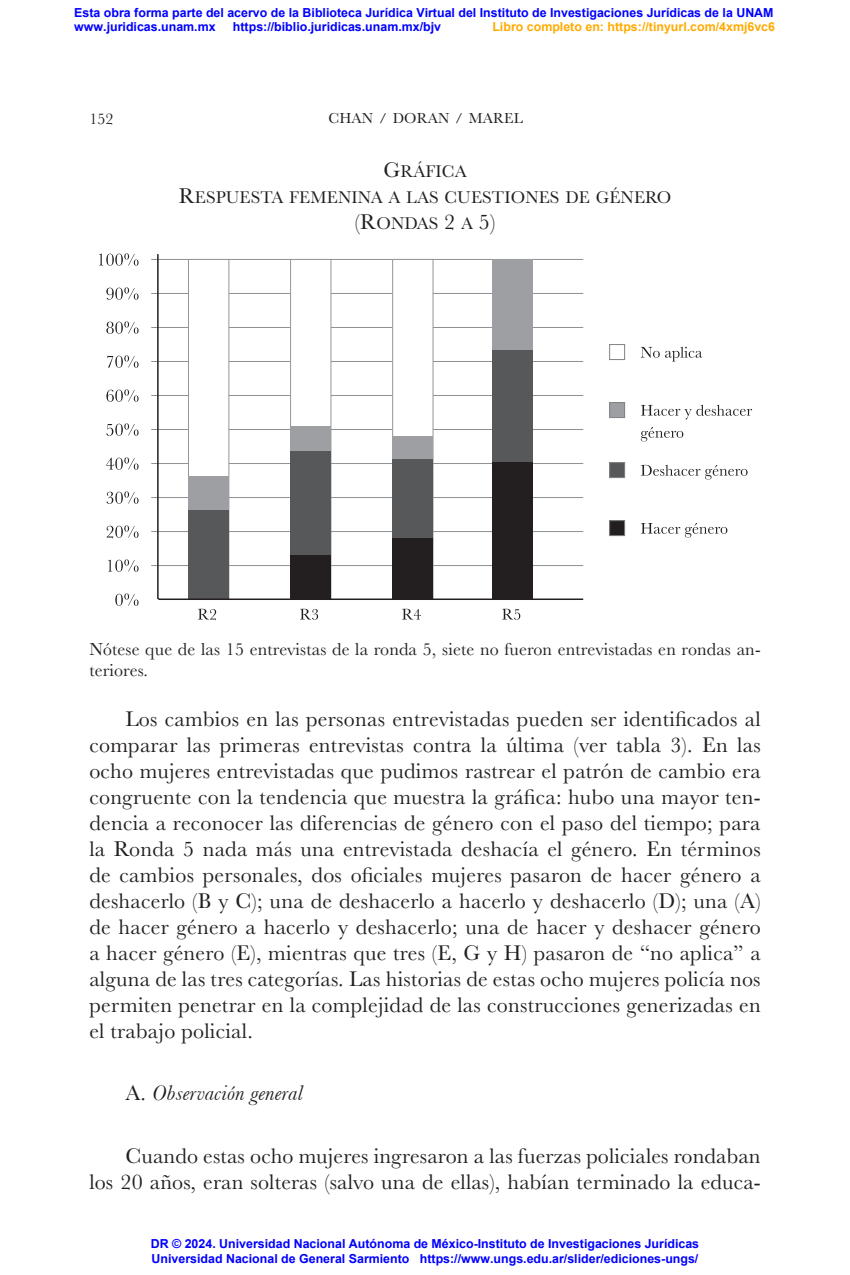
<style>
.page{position:relative;width:850px;height:1275px;background:#fff}
.page>*{position:absolute;margin:0;border:0;box-sizing:border-box;transform-origin:0 0}
.t1{font:22px/26px "Baskerville";letter-spacing:.01em;color:#231f20;text-align:justify}
.t2{font:italic 22px "Baskerville";letter-spacing:.005em;color:#231f20}
.t3{font:18px/21px "Baskerville";letter-spacing:.005em;color:#231f20}
.t4{font:17.6px/26px "Baskerville SC800";letter-spacing:.01em;color:#231f20;text-align:center}
.t5{font:16px "Baskerville";color:#231f20}
.t6{font:15px "Baskerville";letter-spacing:.01em;color:#231f20}
.t7{font:700 12.4px/14.8px "Arial";color:#00f}
.t8{font:700 12.4px "Arial";color:#ffab00}
.s1{font-size:22px}
.s2{font-style:normal}
</style>
<div class="page">
<svg style="left:99px;top:253px;width:39px;height:13px"></svg>
<svg style="left:106px;top:287px;width:32px;height:13px"></svg>
<svg style="left:106px;top:321px;width:32px;height:13px"></svg>
<svg style="left:107px;top:355px;width:31px;height:13px"></svg>
<svg style="left:106px;top:389px;width:32px;height:13px"></svg>
<svg style="left:106px;top:423px;width:32px;height:13px"></svg>
<svg style="left:106px;top:457px;width:32px;height:13px"></svg>
<svg style="left:107px;top:491px;width:31px;height:13px"></svg>
<svg style="left:107px;top:525px;width:31px;height:13px"></svg>
<svg style="left:108px;top:559px;width:30px;height:13px"></svg>
<svg style="left:115px;top:593px;width:23px;height:13px"></svg>
<hr style="left:151px;top:259px;width:432px;height:1px;background:#8e9093">
<hr style="left:151px;top:293px;width:432px;height:1px;background:#8e9093">
<hr style="left:151px;top:327px;width:432px;height:1px;background:#8e9093">
<hr style="left:151px;top:361px;width:432px;height:1px;background:#8e9093">
<hr style="left:151px;top:395px;width:432px;height:1px;background:#8e9093">
<hr style="left:151px;top:429px;width:432px;height:1px;background:#8e9093">
<hr style="left:151px;top:463px;width:432px;height:1px;background:#8e9093">
<hr style="left:151px;top:497px;width:432px;height:1px;background:#8e9093">
<hr style="left:151px;top:531px;width:432px;height:1px;background:#8e9093">
<hr style="left:151px;top:565px;width:432px;height:1px;background:#8e9093">
<div style="left:188px;top:259px;width:41px;height:340px;background:#fff"></div>
<div style="left:188px;top:259px;width:41px;height:341px;border:1px solid #939598"></div>
<div style="left:188px;top:476px;width:41px;height:123px;background:#9e9fa3"></div>
<div style="left:188px;top:511px;width:41px;height:88px;background:#57585a"></div>
<div style="left:290px;top:259px;width:41px;height:340px;background:#fff"></div>
<div style="left:290px;top:259px;width:41px;height:341px;border:1px solid #939598"></div>
<div style="left:290px;top:426px;width:41px;height:173px;background:#9e9fa3"></div>
<div style="left:290px;top:451px;width:41px;height:148px;background:#57585a"></div>
<div style="left:392px;top:259px;width:41px;height:340px;background:#fff"></div>
<div style="left:392px;top:259px;width:41px;height:341px;border:1px solid #939598"></div>
<div style="left:392px;top:436px;width:41px;height:163px;background:#9e9fa3"></div>
<div style="left:392px;top:459px;width:41px;height:140px;background:#57585a"></div>
<div style="left:290px;top:555px;width:41px;height:44px;background:#231f20"></div>
<div style="left:392px;top:538px;width:41px;height:61px;background:#231f20"></div>
<div style="left:492px;top:259px;width:41px;height:340px;background:#9e9fa3"></div>
<div style="left:492px;top:350px;width:41px;height:249px;background:#57585a"></div>
<div style="left:492px;top:462px;width:41px;height:137px;background:#231f20"></div>
<svg style="left:640px;top:347px;width:19px;height:11px"></svg>
<svg style="left:665px;top:347px;width:37px;height:14px"></svg>
<svg style="left:641px;top:405px;width:111px;height:14px"></svg>
<svg style="left:640px;top:427px;width:43px;height:14px"></svg>
<svg style="left:640px;top:465px;width:107px;height:14px"></svg>
<svg style="left:641px;top:523px;width:86px;height:14px"></svg>
<div style="left:609px;top:344px;width:16px;height:16px;border:1px solid #818386"></div>
<div style="left:609px;top:402px;width:15px;height:15px;background:#9e9fa3"></div>
<div style="left:609px;top:402px;width:16px;height:16px;border:1px solid #818386"></div>
<div style="left:609px;top:462px;width:15px;height:15px;background:#57585a"></div>
<div style="left:609px;top:462px;width:16px;height:16px;border:1px solid #818386"></div>
<div style="left:609px;top:520px;width:15px;height:15px;background:#231f20"></div>
<div style="left:609px;top:520px;width:16px;height:16px;border:1px solid #818386"></div>
<svg style="left:157px;top:254px;width:2px;height:346px"></svg>
<svg style="left:198px;top:609px;width:18px;height:11px"></svg>
<svg style="left:300px;top:609px;width:18px;height:11px"></svg>
<svg style="left:402px;top:609px;width:19px;height:10px"></svg>
<svg style="left:502px;top:609px;width:18px;height:11px"></svg>
<hr style="left:159px;top:598px;width:424px;height:2px;background:#231f20">
<p class="t7" style="left:74px;top:5px;width:700px">Esta obra forma parte del acervo de la Biblioteca Jurídica Virtual del Instituto de Investigaciones Jurídicas de la UNAM www.juridicas.unam.mx</p>
<p class="t7" style="left:233px;top:20px;width:210px">https://biblio.juridicas.unam.mx/bjv</p>
<p class="t8" style="left:492px;top:18px;width:284px">Libro completo en: https://tinyurl.com/4xmj6vc6</p>
<p class="t5" style="left:89px;top:108px;width:25px">152</p>
<p class="t6" style="left:328px;top:108px;width:196px">CHAN / DORAN / MAREL</p>
<p class="t4" style="left:179px;top:159px;width:494px"><span class="s1">G</span>RÁFICA<br><span class="s1">R</span>ESPUESTA FEMENINA A LAS CUESTIONES DE GÉNERO <span class="s1">(R</span>ONDAS <span class="s1">2</span> A <span class="s1">5)</span></p>
<p class="t3" style="left:89px;top:639px;width:672px">Nótese que de las 15 entrevistas de la ronda 5, siete no fueron entrevistadas en rondas an&shy;teriores.</p>
<p class="t1" style="left:89px;top:706px;width:672px;text-indent:36px">Los cambios en las personas entrevistadas pueden ser identificados al comparar las primeras entrevistas contra la última (ver tabla 3). En las ocho mujeres entrevistadas que pudimos rastrear el patrón de cambio era congruente con la tendencia que muestra la gráfica: hubo una mayor ten&shy;dencia a reconocer las diferencias de género con el paso del tiempo; para la Ronda 5 nada más una entrevistada deshacía el género. En términos de cambios personales, dos oficiales mujeres pasaron de hacer género a deshacerlo (B y C); una de deshacerlo a hacerlo y deshacerlo (D); una (A) de hacer género a hacerlo y deshacerlo; una de hacer y deshacer género a hacer género (E), mientras que tres (E, G y H) pasaron de “no aplica” a alguna de las tres categorías. Las historias de estas ocho mujeres policía nos permiten penetrar en la complejidad de las construcciones generizadas en el trabajo policial.</p>
<p class="t2" style="left:125px;top:1080px;width:179px"><span class="s2">A.</span> Observación general</p>
<p class="t1" style="left:89px;top:1142px;width:672px;text-align:right">Cuando estas ocho mujeres ingresaron a las fuerzas policiales rondaban<br>los 20 años, eran solteras (salvo una de ellas), habían terminado la educa-</p>
<p class="t7" style="left:151px;top:1236px;width:549px">DR © 2024. Universidad Nacional Autónoma de México-Instituto de Investigaciones Jurídicas<br>Universidad Nacional de General Sarmiento https://www.ungs.edu.ar/slider/ediciones-ungs/</p>
</div>
